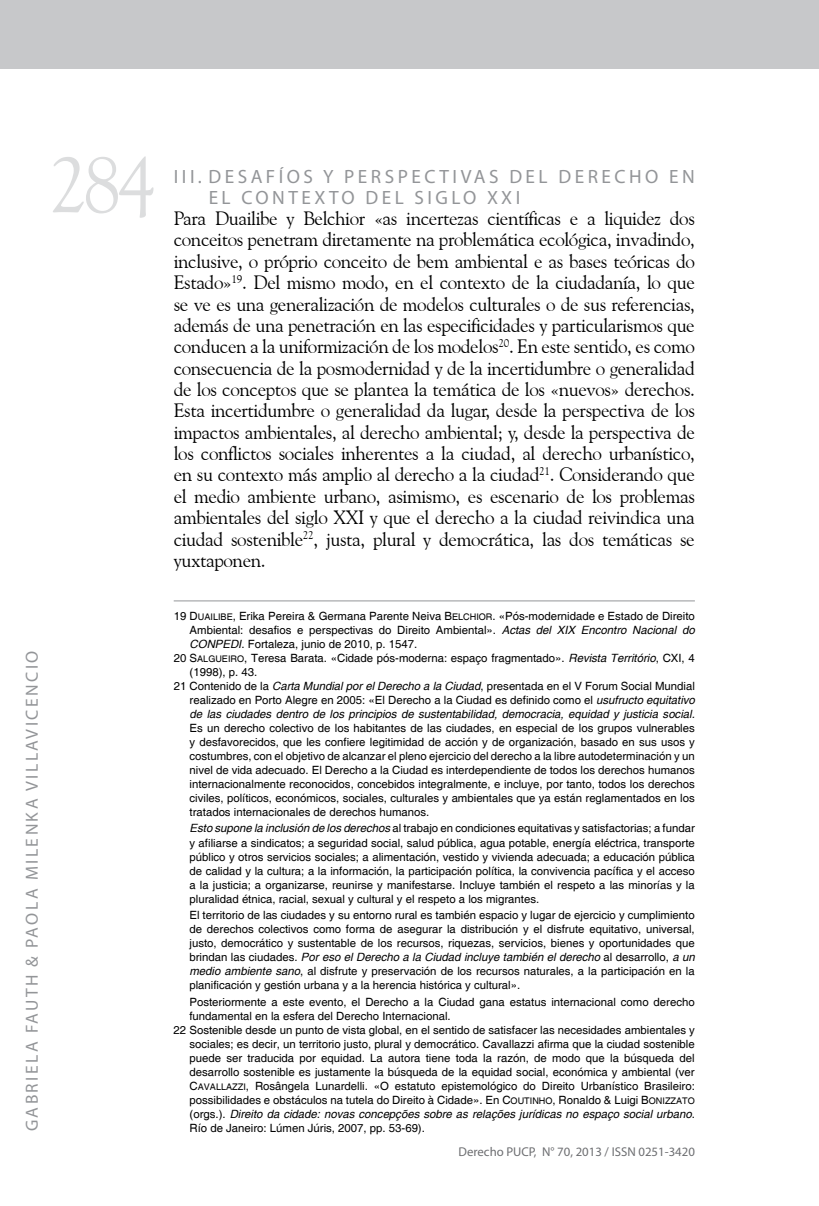
<style>
.page{position:relative;width:819px;height:1206px;background:#fff}
.page>*{position:absolute;margin:0;border:0;box-sizing:border-box;transform-origin:0 0}
.t1{font:78.75px "Goudy Old Style BT";color:#dcddde}
.t2{font:19.25px/21.3px "Goudy Old Style BT";letter-spacing:-.02em;color:#000;text-align:justify}
.t3{font:19.25px/20.5px "Myriad Pro";letter-spacing:.18em;color:#939598}
.t4{font:17.5px "Myriad Pro";letter-spacing:.14em;color:#939598}
.t5{font:12.78px "Myriad Pro";color:#6d6e71}
.t6{font:11.38px/14px "Helvetica";color:#000;text-align:justify}
.t7{font:italic 11.38px "Helvetica";color:#000}
.s1{font-family:"Helvetica SC800"}
.s2{font-family:"Helvetica SC800";font-size:9.1px}
.s3{font-style:italic}
.s4{font-style:normal}
</style>
<div class="page">
<div style="left:0;top:0;width:819px;height:69px;background:#c7c8ca"></div>
<hr style="left:174px;top:600px;width:520px;height:1px;background:#939598">
<h1 class="t1" style="left:49px;top:136px;width:109px">284</h1>
<h3 class="t4" style="left:21px;top:1131px;width:482px;rotate:-90deg">GABRIELA FAUTH &amp; PAOLA M ILENKA VILLAVICENCIO</h3>
<h2 class="t3" style="left:209px;top:166px;width:487px;text-indent:-35px">III . D ESAF ÍOS Y PERSPEC TIVAS DEL DEREC HO EN<br>EL CONTEX TO DEL SIGLO XXI</h2>
<p class="t2" style="left:174px;top:207px;width:522px">Para Duailibe y Belchior «as incertezas científicas e a liquidez dos conceitos penetram diretamente na problemática ecológica, invadindo, inclusive, o próprio conceito de bem ambiental e as bases teóricas do Estado»<sup>19</sup>. Del mismo modo, en el contexto de la ciudadanía, lo que se ve es una generalización de modelos culturales o de sus referencias, además de una penetración en las especificidades y particularismos que conducen a la uniformización de los modelos<sup>20</sup>. En este sentido, es como consecuencia de la posmodernidad y de la incertidumbre o generalidad de los conceptos que se plantea la temática de los «nuevos» derechos.<br>Esta incertidumbre o generalidad da lugar, desde la perspectiva de los impactos ambientales, al derecho ambiental; y, desde la perspectiva de los conflictos sociales inherentes a la ciudad, al derecho urbanístico, en su contexto más amplio al derecho a la ciudad<sup>21</sup>. Considerando que el medio ambiente urbano, asimismo, es escenario de los problemas ambientales del siglo XXI y que el derecho a la ciudad reivindica una ciudad sostenible<sup>22</sup>, justa, plural y democrática, las dos temáticas se yuxtaponen.</p>
<p class="t6" style="left:174px;top:609px;width:522px">19 <span class="s1">D</span> <span class="s2">UAILIBE</span>, Erika Pereira &amp; Germana Parente Neiva <span class="s1">B</span><span class="s2">ELCHIOR</span><span class="s1">.</span> «Pós-modernidade e Estado de Direito</p>
<p class="t6" style="left:189px;top:623px;width:506px">Ambiental: desafios e perspectivas do Direito Ambiental». <span class="s3">Actas del XIX Encontro Nacional do</span></p>
<p class="t6" style="left:189px;top:637px;width:229px"><span class="s3">CONPEDI</span>. Fortaleza, junio de 2010, p. 1547.</p>
<p class="t6" style="left:174px;top:651px;width:522px">20 <span class="s1">S</span><span class="s2">ALG UEIRO</span>, Teresa Barata. «Cidade pós-moderna: espaço fragmentado». <span class="s3">Revista Território</span>, CXI, 4</p>
<p class="t6" style="left:189px;top:665px;width:69px">(1998), p. 43.</p>
<p class="t6" style="left:174px;top:679px;width:522px">21 Contenido de la <span class="s3">Carta Mundial por el Derecho a la Ciudad</span>, presentada en el V Forum Social Mundial</p>
<p class="t6" style="left:189px;top:693px;width:506px">realizado en Porto Alegre en 2005: «El Derecho a la Ciudad es definido como el <span class="s3">usufructo equitativo</span></p>
<p class="t7" style="left:189px;top:707px;width:506px">de las ciudades dentro de los principios de sustentabilidad, democracia, equidad y justicia social.</p>
<p class="t6" style="left:189px;top:721px;width:507px">Es un derecho colectivo de los habitantes de las ciudades, en especial de los grupos vulnerables y desfavorecidos, que les confiere legitimidad de acción y de organización, basado en sus usos y costumbres, con el objetivo de alcanzar el pleno ejercicio del derecho a la libre autodeterminación y un nivel de vida adecuado. El Derecho a la Ciudad es interdependiente de todos los derechos humanos internacionalmente reconocidos, concebidos integralmente, e incluye, por tanto, todos los derechos civiles, políticos, económicos, sociales, culturales y ambientales que ya están reglamentados en los tratados internacionales de derechos humanos.</p>
<p class="t6" style="left:189px;top:822px;width:507px"><span class="s3">Esto supone la inclusión de los derechos</span> al trabajo en condiciones equitativas y satisfactorias; a fundar y afiliarse a sindicatos; a seguridad social, salud pública, agua potable, energía eléctrica, transporte público y otros servicios sociales; a alimentación, vestido y vivienda adecuada; a educación pública de calidad y la cultura; a la información, la participación política, la convivencia pacífica y el acceso a la justicia; a organizarse, reunirse y manifestarse. Incluye también el respeto a las minorías y la pluralidad étnica, racial, sexual y cultural y el respeto a los migrantes.</p>
<p class="t6" style="left:189px;top:908px;width:507px">El territorio de las ciudades y su entorno rural es también espacio y lugar de ejercicio y cumplimiento de derechos colectivos como forma de asegurar la distribución y el disfrute equitativo, universal, justo, democrático y sustentable de los recursos, riquezas, servicios, bienes y oportunidades que brindan las ciudades. <span class="s3">Por eso el Derecho a la Ciudad incluye también el derecho</span> al desarrollo, <span class="s3">a un medio ambiente sano</span>, al disfrute y preservación de los recursos naturales, a la participación en la planificación y gestión urbana y a la herencia histórica y cultural».</p>
<p class="t6" style="left:189px;top:995px;width:507px">Posteriormente a este evento, el Derecho a la Ciudad gana estatus internacional como derecho</p>
<p class="t6" style="left:189px;top:1009px;width:263px">fundamental en la esfera del Derecho Internacional.</p>
<p class="t6" style="left:173px;top:1023px;width:522px">22 Sostenible desde un punto de vista global, en el sentido de satisfacer las necesidades ambientales y</p>
<p class="t6" style="left:189px;top:1037px;width:506px">sociales; es decir, un territorio justo, plural y democrático. Cavallazzi afirma que la ciudad sostenible</p>
<p class="t6" style="left:189px;top:1051px;width:506px">puede ser traducida por equidad. La autora tiene toda la razón, de modo que la búsqueda del</p>
<p class="t6" style="left:189px;top:1065px;width:506px">desarrollo sostenible es justamente la búsqueda de la equidad social, económica y ambiental (ver</p>
<p class="t6" style="left:189px;top:1078px;width:506px"><span class="s1">C</span><span class="s2">AVALLAZZI</span>, Rosângela Lunardelli. «O estatuto epistemológico do Direito Urbanístico Brasileiro:</p>
<p class="t6" style="left:189px;top:1092px;width:507px">possibilidades e obstáculos na tutela do Direito à Cidade». En <span class="s1">C</span><span class="s2">OUTINHO</span>, Ronaldo &amp; Luigi <span class="s1">B</span><span class="s2">ONIZZATO</span></p>
<p class="t7" style="left:189px;top:1106px;width:506px"><span class="s4">(orgs.).</span> Direito da cidade: novas concepções sobre as relações jurídicas no espaço social urbano<span class="s4">.</span></p>
<p class="t6" style="left:189px;top:1120px;width:237px">Río de Janeiro: Lúmen Júris, 2007, pp. 53-69).</p>
<p class="t5" style="left:458px;top:1144px;width:160px">DERECHO PUCP, N° 70, 2013 / ISSN</p>
<p class="t5" style="left:638px;top:1144px;width:58px">0251-3420</p>
</div>
